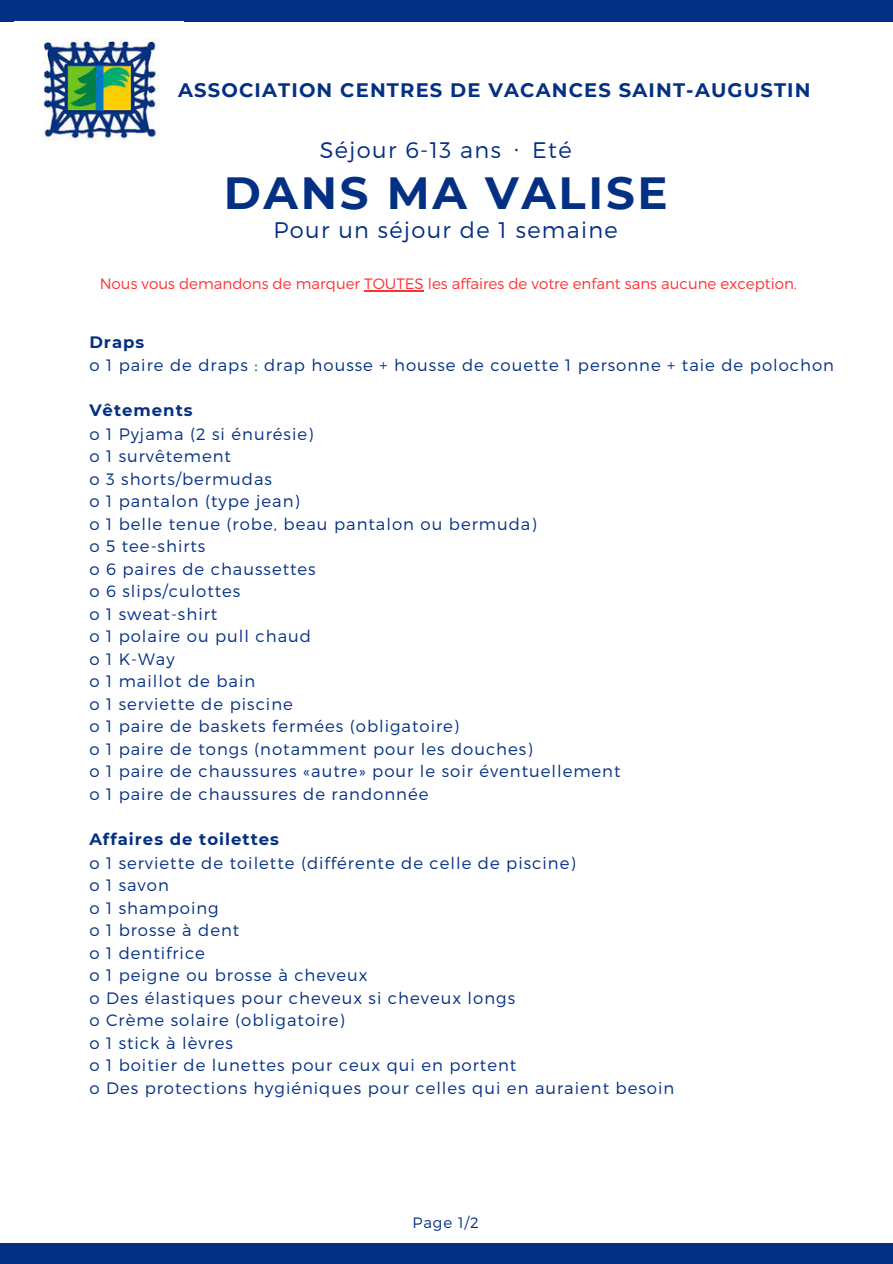
<style>
.page{position:relative;width:893px;height:1264px;background:#fff}
.page>*{position:absolute;margin:0;border:0;box-sizing:border-box;transform-origin:0 0}
.t1{font:700 45px "Montserrat";letter-spacing:.06em;color:#043084}
.t2{font:300 22.5px "Montserrat";letter-spacing:.06em;color:#043084}
.t3{font:700 19.5px "Montserrat";letter-spacing:.06em;color:#043084}
.t4{font:300 16.5px "Montserrat";letter-spacing:.06em;color:#043084}
.t5{font:700 16.5px "Montserrat";letter-spacing:.06em;color:#043084}
.t6{font:300 15px "Montserrat";color:#ff3131}
.t7{font:300 15px "Montserrat";color:#043084}
.s1{font-family:"Wen Quan Yi Micro Hei";font-weight:400}
</style>
<div class="page">
<div style="left:0;top:1243px;width:892px;height:20px;background:#043084"></div>
<div style="left:0;top:0;width:892px;height:21px;background:#043084"></div>
<img style="left:44px;top:38px;width:115px;height:103px">
<hr style="left:364px;top:290px;width:60px;height:1px;background:#ff3131">
<p class="t3" style="left:178px;top:78px;width:634px">ASSOCIATION CENTRES DE VACANCES SAINT-AUGUSTIN</p>
<p class="t2" style="left:320px;top:135px;width:253px">Séjour 6-13 ans <span class="s1">⋅</span> Eté</p>
<p class="t1" style="left:224px;top:166px;width:445px">DANS MA VALISE</p>
<p class="t2" style="left:273px;top:215px;width:346px">Pour un séjour de 1 semaine</p>
<p class="t6" style="left:100px;top:274px;width:698px">Nous vous demandons de marquer TOUTES les affaires de votre enfant sans aucune exception.</p>
<p class="t5" style="left:89px;top:331px;width:56px">Draps</p>
<p class="t4" style="left:89px;top:354px;width:746px">o 1 paire de draps : drap housse + housse de couette 1 personne + taie de polochon</p>
<p class="t5" style="left:89px;top:400px;width:105px">Vêtements</p>
<p class="t4" style="left:89px;top:423px;width:225px">o 1 Pyjama (2 si énurésie)</p>
<p class="t4" style="left:89px;top:445px;width:143px">o 1 survêtement</p>
<p class="t4" style="left:89px;top:468px;width:184px">o 3 shorts/bermudas</p>
<p class="t4" style="left:89px;top:490px;width:212px">o 1 pantalon (type jean)</p>
<p class="t4" style="left:89px;top:513px;width:449px">o 1 belle tenue (robe, beau pantalon ou bermuda)</p>
<p class="t4" style="left:89px;top:535px;width:118px">o 5 tee-shirts</p>
<p class="t4" style="left:89px;top:558px;width:228px">o 6 paires de chaussettes</p>
<p class="t4" style="left:89px;top:580px;width:153px">o 6 slips/culottes</p>
<p class="t4" style="left:89px;top:603px;width:129px">o 1 sweat-shirt</p>
<p class="t4" style="left:89px;top:625px;width:223px">o 1 polaire ou pull chaud</p>
<p class="t4" style="left:89px;top:648px;width:87px">o 1 K-Way</p>
<p class="t4" style="left:89px;top:670px;width:167px">o 1 maillot de bain</p>
<p class="t4" style="left:89px;top:693px;width:205px">o 1 serviette de piscine</p>
<p class="t4" style="left:89px;top:715px;width:371px">o 1 paire de baskets fermées (obligatoire)</p>
<p class="t4" style="left:89px;top:738px;width:444px">o 1 paire de tongs (notamment pour les douches)</p>
<p class="t4" style="left:89px;top:760px;width:532px">o 1 paire de chaussures «autre» pour le soir éventuellement</p>
<p class="t4" style="left:89px;top:783px;width:340px">o 1 paire de chaussures de randonnée</p>
<p class="t5" style="left:89px;top:829px;width:191px">Affaires de toilettes</p>
<p class="t4" style="left:89px;top:852px;width:488px">o 1 serviette de toilette (différente de celle de piscine)</p>
<p class="t4" style="left:89px;top:874px;width:81px">o 1 savon</p>
<p class="t4" style="left:89px;top:897px;width:131px">o 1 shampoing</p>
<p class="t4" style="left:89px;top:919px;width:151px">o 1 brosse à dent</p>
<p class="t4" style="left:89px;top:942px;width:117px">o 1 dentifrice</p>
<p class="t4" style="left:89px;top:964px;width:279px">o 1 peigne ou brosse à cheveux</p>
<p class="t4" style="left:89px;top:987px;width:427px">o Des élastiques pour cheveux si cheveux longs</p>
<p class="t4" style="left:89px;top:1009px;width:257px">o Crème solaire (obligatoire)</p>
<p class="t4" style="left:89px;top:1032px;width:145px">o 1 stick à lèvres</p>
<p class="t4" style="left:89px;top:1054px;width:428px">o 1 boitier de lunettes pour ceux qui en portent</p>
<p class="t4" style="left:89px;top:1077px;width:586px">o Des protections hygiéniques pour celles qui en auraient besoin</p>
<p class="t7" style="left:412px;top:1212px;width:68px">Page 1/2</p>
</div>
